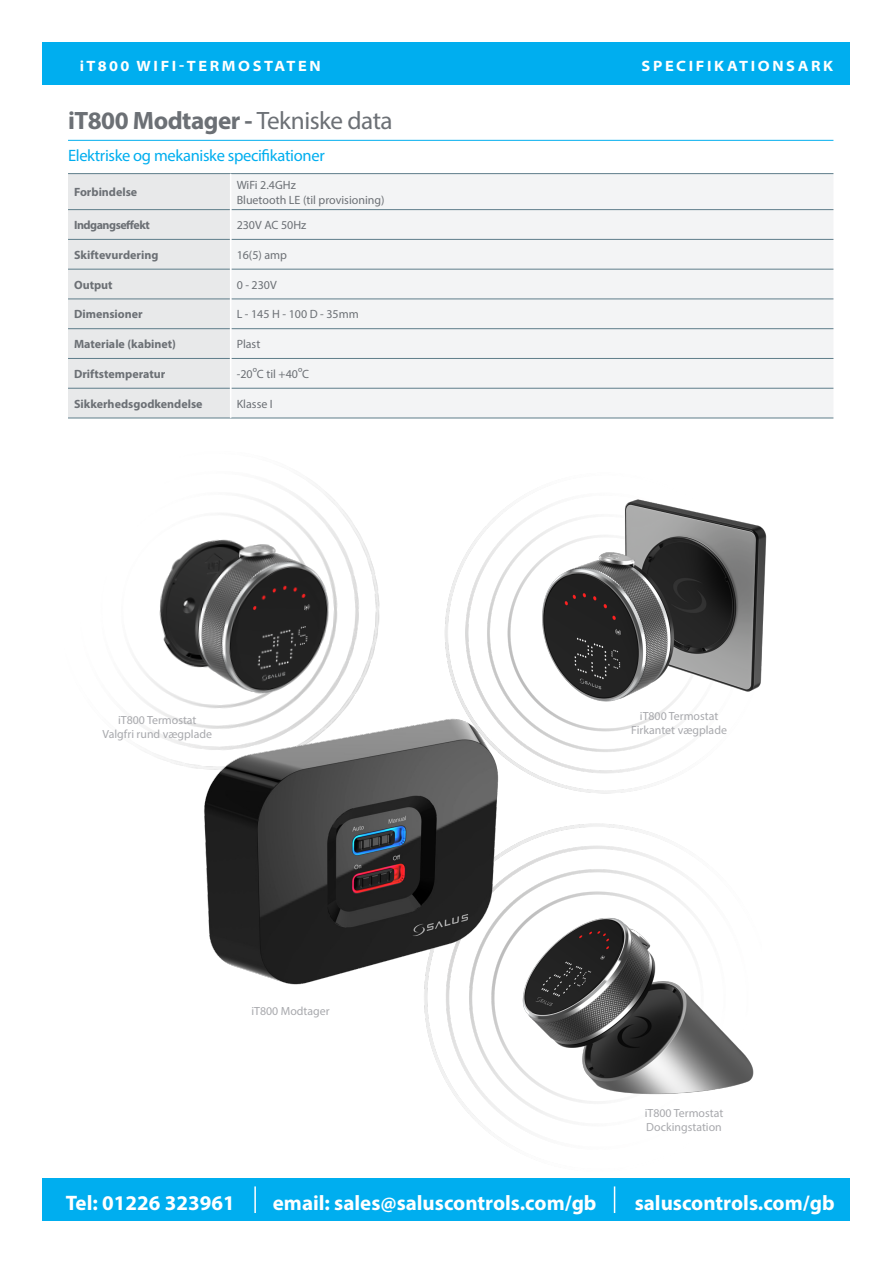
<style>
.page{position:relative;width:893px;height:1263px;background:#fff}
.page>*{position:absolute;margin:0;border:0;box-sizing:border-box;transform-origin:0 0}
.t1{font:700 25.2px "Myriad Pro";letter-spacing:-.02em;color:#6c7075}
.t2{font:700 21px "Myriad Pro";color:#fff}
.t3{font:16.5px "Myriad Pro";letter-spacing:-.02em;color:#00aeef}
.t4{font:700 semi-expanded 15px "Myriad Pro";letter-spacing:.175em;color:#fff}
.Specifictaions{font:12px "Myriad Pro";color:#6c7075}
.Specifictaions-2{font:700 12px "Myriad Pro";color:#6c7075}
.Specifictaions-3{font:700 12px "Myriad Pro";letter-spacing:-.04em;color:#6c7075}
.t5{font:11.85px "Myriad Pro";color:#a8a9ad}
.s1{font-weight:400}
</style>
<div class="page">
<div style="left:43px;top:43px;width:807px;height:42px;background:#00aeef"></div>
<div style="left:43px;top:1178px;width:807px;height:42px;background:#00aeef"></div>
<hr style="left:254px;top:1186px;width:2px;height:27px;background:#fff">
<hr style="left:68px;top:140px;width:765px;height:1px;background:#00aeef">
<div style="left:231px;top:174px;width:602px;height:244px;background:#f3f4f5"></div>
<hr style="left:68px;top:173px;width:163px;height:1px;background:#5e7d8a">
<hr style="left:231px;top:173px;width:602px;height:1px;background:#5e7d8a">
<hr style="left:231px;top:209px;width:602px;height:1px;background:#5e7d8a">
<hr style="left:231px;top:239px;width:602px;height:1px;background:#5e7d8a">
<hr style="left:231px;top:269px;width:602px;height:1px;background:#5e7d8a">
<hr style="left:231px;top:299px;width:602px;height:1px;background:#5e7d8a">
<hr style="left:231px;top:328px;width:602px;height:1px;background:#5e7d8a">
<hr style="left:231px;top:358px;width:602px;height:1px;background:#5e7d8a">
<hr style="left:231px;top:388px;width:602px;height:1px;background:#5e7d8a">
<hr style="left:231px;top:418px;width:602px;height:1px;background:#5e7d8a">
<div style="left:68px;top:174px;width:162px;height:229px;background:#e8e9ea"></div>
<img style="left:445px;top:499px;width:322px;height:286px">
<img style="left:68px;top:403px;width:351px;height:365px">
<img style="left:424px;top:785px;width:330px;height:418px">
<img style="left:192px;top:708px;width:318px;height:286px">
<p class="t4" style="left:80px;top:56px;width:243px">iT800 WIFI-TERMOSTATEN</p>
<p class="t4" style="left:642px;top:56px;width:193px">SPECIFIKATIONSARK</p>
<p class="t1" style="left:68px;top:104px;width:326px">iT800 Modtager - <span class="s1">Tekniske data</span></p>
<p class="t3" style="left:68px;top:145px;width:258px">Elektriske og mekaniske specifikationer</p>
<p class="Specifictaions-2" style="left:74px;top:184px;width:65px">Forbindelse</p>
<p class="Specifictaions" style="left:237px;top:177px;width:61px">WiFi 2.4GHz</p>
<p class="Specifictaions" style="left:237px;top:192px;width:149px">Bluetooth LE (til provisioning)</p>
<p class="Specifictaions-3" style="left:74px;top:217px;width:77px">Indgangseffekt</p>
<p class="Specifictaions" style="left:237px;top:218px;width:71px">230V AC 50Hz</p>
<p class="Specifictaions-2" style="left:74px;top:247px;width:86px">Skiftevurdering</p>
<p class="Specifictaions" style="left:237px;top:247px;width:52px">16(5) amp</p>
<p class="Specifictaions-2" style="left:74px;top:277px;width:40px">Output</p>
<p class="Specifictaions" style="left:237px;top:277px;width:42px">0 - 230V</p>
<p class="Specifictaions-2" style="left:74px;top:306px;width:70px">Dimensioner</p>
<p class="Specifictaions" style="left:237px;top:307px;width:124px">L - 145 H - 100 D - 35mm</p>
<p class="Specifictaions-2" style="left:74px;top:336px;width:104px">Materiale (kabinet)</p>
<p class="Specifictaions" style="left:237px;top:337px;width:25px">Plast</p>
<p class="Specifictaions-2" style="left:74px;top:366px;width:93px">Driftstemperatur</p>
<p class="Specifictaions" style="left:237px;top:366px;width:74px">-20ºC til +40ºC</p>
<p class="Specifictaions-2" style="left:74px;top:396px;width:130px">Sikkerhedsgodkendelse</p>
<p class="Specifictaions" style="left:237px;top:396px;width:38px">Klasse I</p>
<p class="t5" style="left:118px;top:713px;width:80px">iT800 Termostat</p>
<p class="t5" style="left:103px;top:727px;width:111px">Valgfri rund vægplade</p>
<p class="t5" style="left:251px;top:1003px;width:80px">iT800 Modtager</p>
<p class="t5" style="left:640px;top:709px;width:80px">iT800 Termostat</p>
<p class="t5" style="left:631px;top:723px;width:97px">Firkantet vægplade</p>
<p class="t5" style="left:645px;top:1105px;width:80px">iT800 Termostat</p>
<p class="t5" style="left:646px;top:1119px;width:77px">Dockingstation</p>
<p class="t2" style="left:66px;top:1189px;width:170px">Tel: 01226 323961</p>
<p class="t2" style="left:273px;top:1189px;width:325px">email: sales@saluscontrols.com/gb</p>
<p class="t2" style="left:635px;top:1189px;width:201px">saluscontrols.com/gb</p>
</div>
